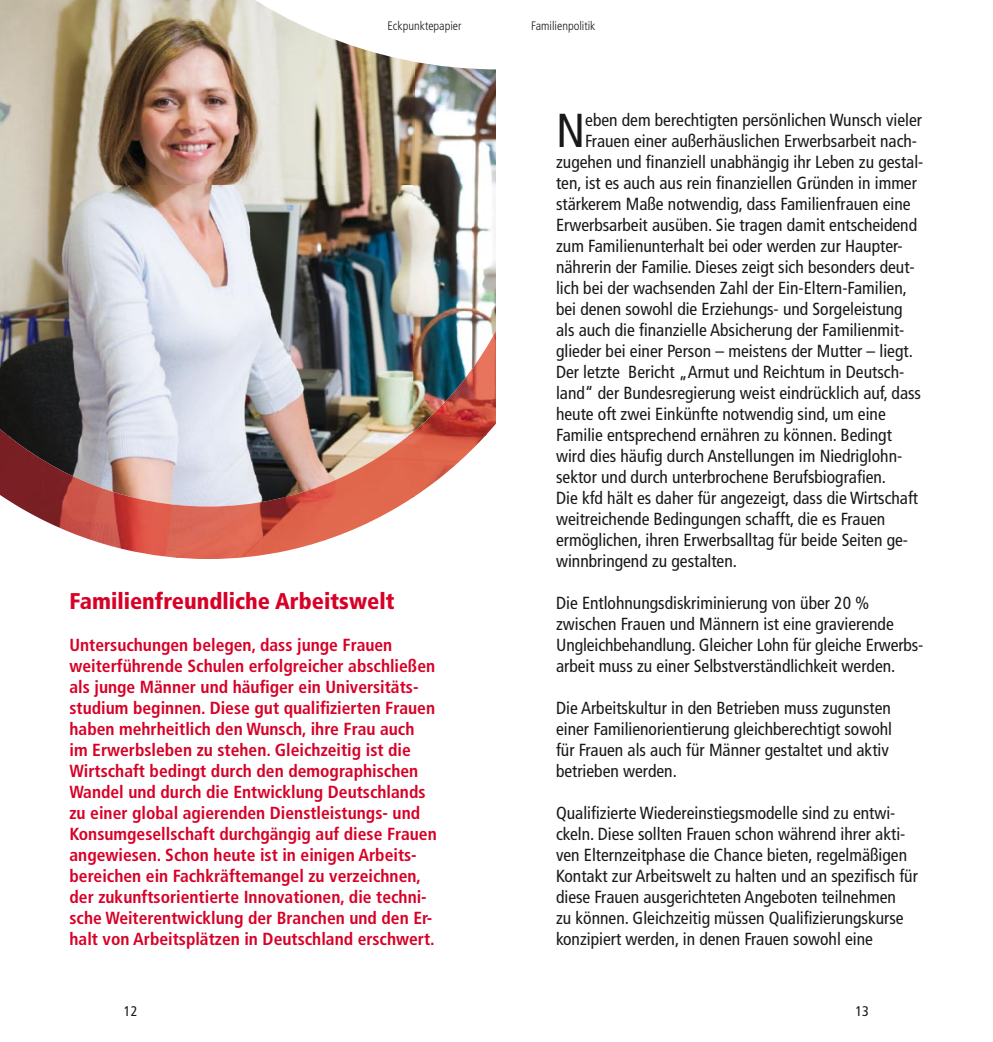
<style>
.page{position:relative;width:993px;height:1042px;background:#fff}
.page>*{position:absolute;margin:0;border:0;box-sizing:border-box;transform-origin:0 0}
.t1{font:condensed 47.6px "Frutiger";color:#1a181b}
.t2{font:900 condensed 22.75px "Frutiger";color:#d80027}
.t3{font:condensed 17.5px/21px "Frutiger";color:#1a181b}
.t4{font:700 condensed 17.5px/21px "Frutiger";color:#d80027}
.t5{font:condensed 14px "Frutiger";color:#1a181b}
.t6{font:300 condensed 12.25px "Frutiger";color:#1a181b}
</style>
<div class="page">
<img style="left:0;top:1px;width:496px;height:495px">
<img style="left:0;top:434px;width:178px;height:124px">
<img style="left:177px;top:496px;width:237px;height:63px">
<img style="left:236px;top:434px;width:260px;height:63px">
<img style="left:0;top:372px;width:60px;height:63px">
<img style="left:354px;top:372px;width:142px;height:63px">
<img style="left:413px;top:310px;width:83px;height:63px">
<img style="left:472px;top:186px;width:24px;height:125px">
<img style="left:472px;top:69px;width:24px;height:56px">
<svg style="left:36px;top:0;width:460px;height:69px"></svg>
<p class="t6" style="left:387px;top:19px;width:75px">Eckpunktepapier</p>
<p class="t6" style="left:531px;top:19px;width:66px">Familienpolitik</p>
<h2 class="t2" style="left:69px;top:587px;width:326px">Familienfreundliche Arbeitswelt</h2>
<p class="t4" style="left:69px;top:634px;width:368px">Untersuchungen belegen, dass junge Frauen weiterführende Schulen erfolgreicher abschließen als junge Männer und häufiger ein Universitäts&shy;studium beginnen. Diese gut qualifizierten Frauen haben mehrheitlich den Wunsch, ihre Frau auch im Erwerbsleben zu stehen. Gleichzeitig ist die Wirtschaft bedingt durch den demographischen Wandel und durch die Entwicklung Deutschlands zu einer global agierenden Dienstleistungs- und Konsumgesellschaft durchgängig auf diese Frauen angewiesen. Schon heute ist in einigen Arbeits&shy;bereichen ein Fachkräftemangel zu verzeichnen, der zukunftsorientierte Innovationen, die techni&shy;sche Weiterentwicklung der Branchen und den Er&shy;halt von Arbeitsplätzen in Deutschland erschwert.</p>
<h1 class="t1" style="left:556px;top:103px;width:31px">N</h1>
<p class="t3" style="left:585px;top:110px;width:338px">eben dem berechtigten persönlichen Wunsch vieler</p>
<p class="t3" style="left:585px;top:131px;width:333px">Frauen einer außerhäuslichen Erwerbsarbeit nach-</p>
<p class="t3" style="left:556px;top:152px;width:369px">zugehen und finanziell unabhängig ihr Leben zu gestal-</p>
<p class="t3" style="left:556px;top:173px;width:362px">ten, ist es auch aus rein finanziellen Gründen in immer</p>
<p class="t3" style="left:556px;top:194px;width:356px">stärkerem Maße notwendig, dass Familienfrauen eine</p>
<p class="t3" style="left:556px;top:215px;width:362px">Erwerbsarbeit ausüben. Sie tragen damit entscheidend</p>
<p class="t3" style="left:556px;top:236px;width:348px">zum Familienunterhalt bei oder werden zur Haupter-</p>
<p class="t3" style="left:556px;top:257px;width:360px">nährerin der Familie. Dieses zeigt sich besonders deut-</p>
<p class="t3" style="left:556px;top:278px;width:352px">lich bei der wachsenden Zahl der Ein-Eltern-Familien,</p>
<p class="t3" style="left:556px;top:299px;width:348px">bei denen sowohl die Erziehungs- und Sorgeleistung</p>
<p class="t3" style="left:556px;top:320px;width:350px">als auch die finanzielle Absicherung der Familienmit-</p>
<p class="t3" style="left:556px;top:341px;width:358px">glieder bei einer Person – meistens der Mutter – liegt.</p>
<p class="t3" style="left:556px;top:362px;width:349px">Der letzte Bericht „Armut und Reichtum in Deutsch-</p>
<p class="t3" style="left:556px;top:383px;width:366px">land“ der Bundesregierung weist eindrücklich auf, dass</p>
<p class="t3" style="left:556px;top:404px;width:331px">heute oft zwei Einkünfte notwendig sind, um eine</p>
<p class="t3" style="left:556px;top:425px;width:337px">Familie entsprechend ernähren zu können. Bedingt</p>
<p class="t3" style="left:556px;top:446px;width:347px">wird dies häufig durch Anstellungen im Niedriglohn-</p>
<p class="t3" style="left:556px;top:467px;width:331px">sektor und durch unterbrochene Berufsbiografien.</p>
<p class="t3" style="left:556px;top:488px;width:363px">Die kfd hält es daher für angezeigt, dass die Wirtschaft</p>
<p class="t3" style="left:556px;top:509px;width:330px">weitreichende Bedingungen schafft, die es Frauen</p>
<p class="t3" style="left:556px;top:530px;width:353px">ermöglichen, ihren Erwerbsalltag für beide Seiten ge-</p>
<p class="t3" style="left:556px;top:551px;width:182px">winnbringend zu gestalten.</p>
<p class="t3" style="left:556px;top:593px;width:369px">Die Entlohnungsdiskriminierung von über 20 % zwischen Frauen und Männern ist eine gravierende Ungleichbehandlung. Gleicher Lohn für gleiche Erwerbs&shy;arbeit muss zu einer Selbstverständlichkeit werden.</p>
<p class="t3" style="left:556px;top:698px;width:337px">Die Arbeitskultur in den Betrieben muss zugunsten einer Familienorientierung gleichberechtigt sowohl für Frauen als auch für Männer gestaltet und aktiv betrieben werden.</p>
<p class="t3" style="left:556px;top:803px;width:363px">Qualifizierte Wiedereinstiegsmodelle sind zu entwi&shy;ckeln. Diese sollten Frauen schon während ihrer akti&shy;ven Elternzeitphase die Chance bieten, regelmäßigen Kontakt zur Arbeitswelt zu halten und an spezifisch für diese Frauen ausgerichteten Angeboten teilnehmen<br>zu können. Gleichzeitig müssen Qualifizierungskurse konzipiert werden, in denen Frauen sowohl eine</p>
<p class="t5" style="left:124px;top:1003px;width:15px">12</p>
<p class="t5" style="left:855px;top:1003px;width:15px">13</p>
</div>
